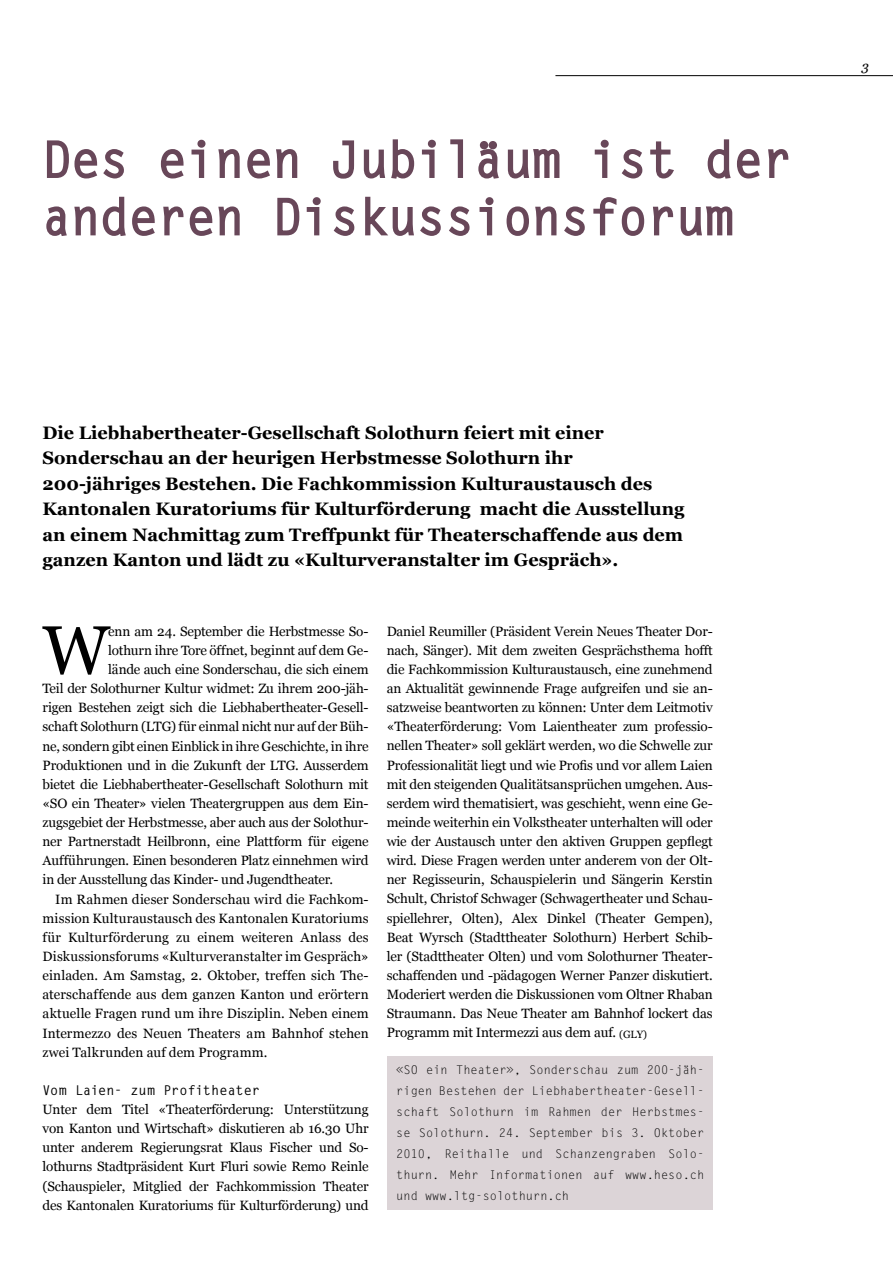
<style>
.page{position:relative;width:893px;height:1263px;background:#fff}
.page>*{position:absolute;margin:0;border:0;box-sizing:border-box;transform-origin:0 0}
.t1{font:68.7px "Georgia";color:#000}
.t2{font:700 18px/25.5px "Georgia";color:#000}
.t3{font:13.5px/19.2px "Georgia";letter-spacing:-.005em;color:#000;text-align:justify}
.t4{font:700 13.5px "Letter Gothic Std";color:#000}
.t5{font:italic 13.5px "Georgia";color:#000}
.t6{font:12px/21px "Letter Gothic Std";color:#000;text-align:justify}
.s1{font-size:10.5px}
</style>
<div class="page">
<hr style="left:555px;top:75px;width:338px;height:1px;background:#000">
<svg style="left:46px;top:140px;width:78px;height:39px"></svg>
<svg style="left:160px;top:139px;width:46px;height:40px"></svg>
<svg style="left:218px;top:149px;width:80px;height:30px"></svg>
<svg style="left:333px;top:140px;width:22px;height:39px"></svg>
<svg style="left:363px;top:139px;width:73px;height:40px"></svg>
<svg style="left:450px;top:139px;width:13px;height:39px"></svg>
<svg style="left:478px;top:141px;width:82px;height:38px"></svg>
<svg style="left:594px;top:139px;width:15px;height:39px"></svg>
<svg style="left:621px;top:141px;width:53px;height:38px"></svg>
<svg style="left:707px;top:139px;width:82px;height:40px"></svg>
<svg style="left:46px;top:196px;width:194px;height:40px"></svg>
<svg style="left:277px;top:197px;width:44px;height:39px"></svg>
<svg style="left:333px;top:206px;width:22px;height:30px"></svg>
<svg style="left:365px;top:196px;width:105px;height:40px"></svg>
<svg style="left:479px;top:197px;width:15px;height:39px"></svg>
<svg style="left:506px;top:197px;width:227px;height:39px"></svg>
<div style="left:388px;top:1057px;width:325px;height:153px;background:#dcd4d7"></div>
<p class="t2" style="left:43px;top:420px;width:644px">Die Liebhabertheater-Gesellschaft Solothurn feiert mit einer Sonderschau an der heurigen Herbstmesse Solothurn ihr 200-jähriges Bestehen. Die Fachkommission Kulturaustausch des Kantonalen Kuratoriums für Kulturförderung macht die Ausstellung an einem Nachmittag zum Treffpunkt für Theaterschaffende aus dem ganzen Kanton und lädt zu «Kulturveranstalter im Gespräch».</p>
<h1 class="t1" style="left:43px;top:609px;width:69px">W</h1>
<p class="t3" style="left:108px;top:622px;width:262px">enn am 24. September die Herbstmesse So-</p>
<p class="t3" style="left:108px;top:641px;width:262px">lothurn ihre Tore öffnet, beginnt auf dem Ge-</p>
<p class="t3" style="left:108px;top:660px;width:262px">lände auch eine Sonderschau, die sich einem</p>
<p class="t3" style="left:43px;top:679px;width:328px">Teil der Solothurner Kultur widmet: Zu ihrem 200-jäh-</p>
<p class="t3" style="left:43px;top:698px;width:328px">rigen Bestehen zeigt sich die Liebhabertheater-Gesell-</p>
<p class="t3" style="left:43px;top:717px;width:328px">schaft Solothurn (LTG) für einmal nicht nur auf der Büh-</p>
<p class="t3" style="left:43px;top:736px;width:328px">ne, sondern gibt einen Einblick in ihre Geschichte, in ihre</p>
<p class="t3" style="left:43px;top:756px;width:328px">Produktionen und in die Zukunft der LTG. Ausserdem</p>
<p class="t3" style="left:43px;top:775px;width:328px">bietet die Liebhabertheater-Gesellschaft Solothurn mit</p>
<p class="t3" style="left:43px;top:794px;width:328px">«SO ein Theater» vielen Theatergruppen aus dem Ein-</p>
<p class="t3" style="left:43px;top:813px;width:328px">zugsgebiet der Herbstmesse, aber auch aus der Solothur-</p>
<p class="t3" style="left:43px;top:832px;width:328px">ner Partnerstadt Heilbronn, eine Plattform für eigene</p>
<p class="t3" style="left:43px;top:851px;width:328px">Aufführungen. Einen besonderen Platz einnehmen wird</p>
<p class="t3" style="left:43px;top:870px;width:292px">in der Ausstellung das Kinder- und Jugendtheater.</p>
<p class="t3" style="left:55px;top:890px;width:315px">Im Rahmen dieser Sonderschau wird die Fachkom-</p>
<p class="t3" style="left:43px;top:909px;width:328px">mission Kulturaustausch des Kantonalen Kuratoriums</p>
<p class="t3" style="left:43px;top:928px;width:328px">für Kulturförderung zu einem weiteren Anlass des</p>
<p class="t3" style="left:43px;top:947px;width:328px">Diskussionsforums «Kulturveranstalter im Gespräch»</p>
<p class="t3" style="left:43px;top:966px;width:328px">einladen. Am Samstag, 2. Oktober, treffen sich The-</p>
<p class="t3" style="left:43px;top:985px;width:328px">aterschaffende aus dem ganzen Kanton und erörtern</p>
<p class="t3" style="left:43px;top:1004px;width:328px">aktuelle Fragen rund um ihre Disziplin. Neben einem</p>
<p class="t3" style="left:43px;top:1023px;width:328px">Intermezzo des Neuen Theaters am Bahnhof stehen</p>
<p class="t3" style="left:43px;top:1043px;width:226px">zwei Talkrunden auf dem Programm.</p>
<p class="t4" style="left:43px;top:1082px;width:219px">Vom Laien- zum Profitheater</p>
<p class="t3" style="left:43px;top:1100px;width:328px">Unter dem Titel «Theaterförderung: Unterstützung von Kanton und Wirtschaft» diskutieren ab 16.30 Uhr unter anderem Regierungsrat Klaus Fischer und So&shy;lothurns Stadtpräsident Kurt Fluri sowie Remo Reinle (Schauspieler, Mitglied der Fachkommission Theater des Kantonalen Kuratoriums für Kulturförderung) und</p>
<p class="t3" style="left:387px;top:622px;width:328px">Daniel Reumiller (Präsident Verein Neues Theater Dor&shy;nach, Sänger). Mit dem zweiten Gesprächsthema hofft die Fachkommission Kulturaustausch, eine zunehmend an Aktualität gewinnende Frage aufgreifen und sie an&shy;satzweise beantworten zu können: Unter dem Leitmotiv «Theaterförderung: Vom Laientheater zum professio&shy;nellen Theater» soll geklärt werden, wo die Schwelle zur Professionalität liegt und wie Profis und vor allem Laien mit den steigenden Qualitätsansprüchen umgehen. Aus&shy;serdem wird thematisiert, was geschieht, wenn eine Ge&shy;meinde weiterhin ein Volkstheater unterhalten will oder wie der Austausch unter den aktiven Gruppen gepflegt wird. Diese Fragen werden unter anderem von der Olt&shy;ner Regisseurin, Schauspielerin und Sängerin Kerstin Schult, Christof Schwager (Schwagertheater und Schau&shy;spiellehrer, Olten), Alex Dinkel (Theater Gempen), Beat Wyrsch (Stadttheater Solothurn) Herbert Schib&shy;ler (Stadttheater Olten) und vom Solothurner Theater&shy;schaffenden und -pädagogen Werner Panzer diskutiert.<br>Moderiert werden die Diskussionen vom Oltner Rhaban Straumann. Das Neue Theater am Bahnhof lockert das Programm mit Intermezzi aus dem auf. <span class="s1">(gly)</span></p>
<p class="t6" style="left:396px;top:1060px;width:309px">«SO ein Theater», Sonderschau zum 200-jäh&shy;rigen Bestehen der Liebhabertheater-Gesell&shy;schaft Solothurn im Rahmen der Herbstmes&shy;se Solothurn. 24. September bis 3. Oktober 2010, Reithalle und Schanzengraben Solo&shy;thurn. Mehr Informationen auf www.heso.ch und www.ltg-solothurn.ch</p>
<p class="t5" style="left:862px;top:57px;width:9px">3</p>
</div>
